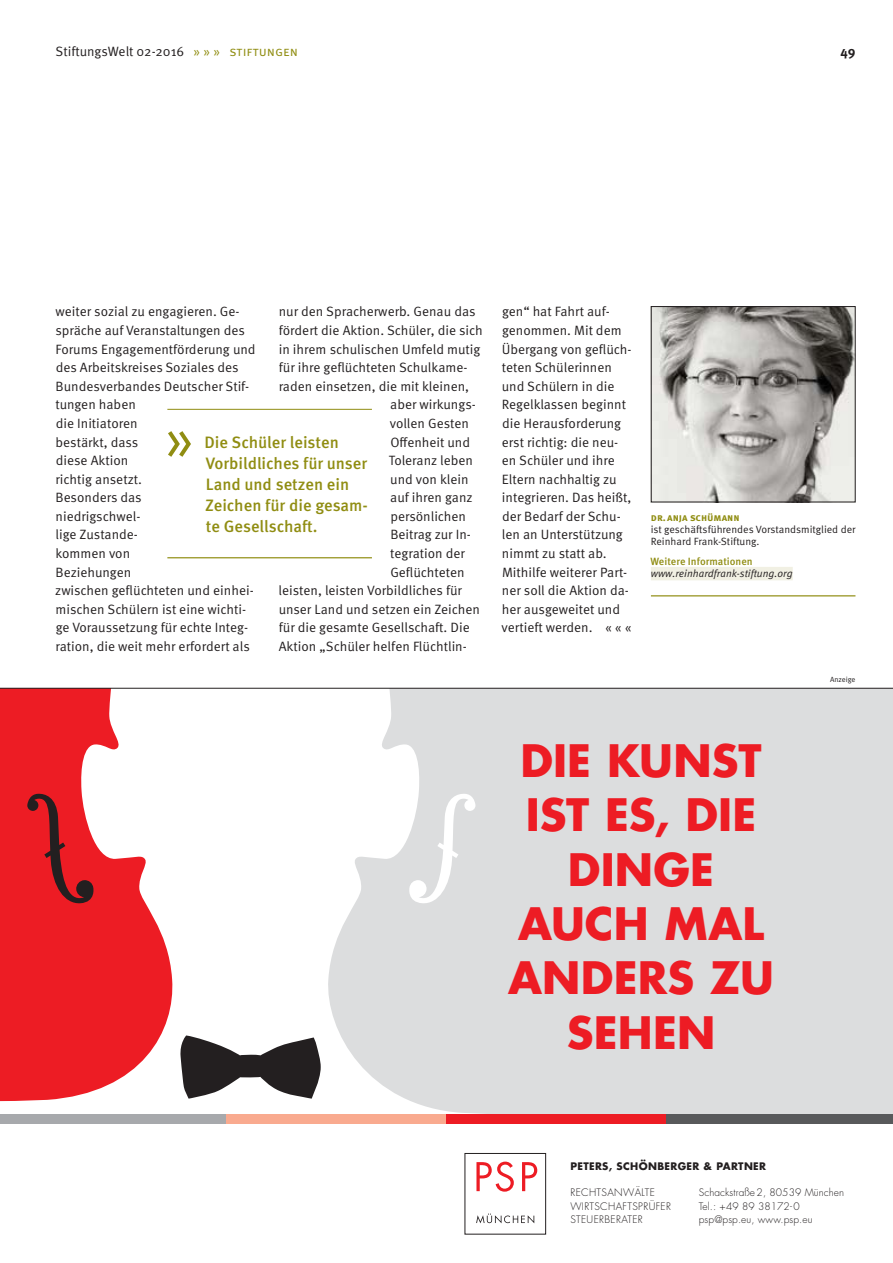
<style>
.page{position:relative;width:893px;height:1263px;background:#fff}
.page>*{position:absolute;margin:0;border:0;box-sizing:border-box;transform-origin:0 0}
.t1{font:60px "Meta Pro";color:#908d12}
.t2{font:700 43.5px/54.3px "Futura";color:#ed1c24;text-align:center}
.t3{font:500 16.5px/21px "Meta Pro";color:#908d12}
.t4{font:13.5px/18.6px "Meta Pro";color:#231f20}
.t5{font:700 13.5px "Meta Pro";color:#231f20}
.t6{font:10.5px/12px "Meta Pro";color:#231f20}
.t7{font:italic 10.5px "Meta Pro";color:#231f20}
.t8{font:500 10.5px "Meta Pro";color:#908d12}
.t9{font:700 10.5px "Meta Pro";color:#908d12}
.t10{font:300 10.2px/13.4px "Futura";letter-spacing:.01em;color:#231f20}
.t11{font:300 10.2px/13.4px "Futura";letter-spacing:.035em;color:#231f20}
.t12{font:700 10.2px "Futura";letter-spacing:.035em;color:#231f20}
.t13{font:7.5px "Meta Pro";color:#231f20}
.s1{color:#908d12}
</style>
<div class="page">
<img style="left:653px;top:308px;width:200px;height:192px">
<div style="left:651px;top:306px;width:204px;height:196px;border:1px solid #231f20"></div>
<div style="left:651px;top:567px;width:142px;height:13px;background:#f1f0e3"></div>
<hr style="left:651px;top:595px;width:204px;height:1px;background:#908d12">
<hr style="left:167px;top:409px;width:205px;height:1px;background:#908d12">
<hr style="left:167px;top:557px;width:205px;height:1px;background:#908d12">
<svg style="left:0;top:689px;width:173px;height:413px;fill:#ed1c24"></svg>
<svg style="left:27px;top:793px;width:69px;height:111px;background:#c62a30"></svg>
<svg style="left:328px;top:689px;width:565px;height:425px;background:#dfe0e0"></svg>
<svg style="left:180px;top:1035px;width:141px;height:64px"></svg>
<div style="left:0;top:1114px;width:226px;height:10px;background:#a7a9ac"></div>
<div style="left:226px;top:1114px;width:220px;height:10px;background:#f9aa8f"></div>
<div style="left:446px;top:1114px;width:220px;height:10px;background:#ed1c24"></div>
<div style="left:666px;top:1114px;width:227px;height:10px;background:#58595b"></div>
<div style="left:465px;top:1153px;width:81px;height:81px;border:1px solid #231f20"></div>
<svg style="left:476px;top:1162px;width:38px;height:30px"></svg>
<svg style="left:522px;top:1162px;width:15px;height:29px"></svg>
<svg style="left:476px;top:1214px;width:58px;height:9px"></svg>
<hr style="left:0;top:688px;width:893px;height:1px;background:#231f20">
<p class="t4" style="left:56px;top:43px;width:244px">StiftungsWelt 02-2016 <span class="s1">» » » stiftungen</span></p>
<p class="t5" style="left:840px;top:43px;width:16px">49</p>
<p class="t4" style="left:55px;top:303px;width:202px">weiter sozial zu engagieren. Ge&shy;spräche auf Veranstaltungen des<br>Forums Engagementförderung und des Arbeitskreises Soziales des<br>Bundesverbandes Deutscher Stif&shy;tungen haben<br>die Initiatoren<br>bestärkt, dass<br>diese Aktion<br>richtig ansetzt.<br>Besonders das<br>niedrigschwel-<br>lige Zustande-<br>kommen von<br>Beziehungen<br>zwischen geflüchteten und einhei&shy;mischen Schülern ist eine wichti&shy;ge Voraussetzung für echte Integ&shy;ration, die weit mehr erfordert als</p>
<p class="t4" style="left:279px;top:303px;width:198px">nur den Spracherwerb. Genau das</p>
<p class="t4" style="left:279px;top:322px;width:206px">fördert die Aktion. Schüler, die sich</p>
<p class="t4" style="left:279px;top:341px;width:203px">in ihrem schulischen Umfeld mutig</p>
<p class="t4" style="left:279px;top:359px;width:190px">für ihre geflüchteten Schulkame-</p>
<p class="t4" style="left:279px;top:378px;width:192px">raden einsetzen, die mit kleinen,</p>
<p class="t4" style="left:390px;top:396px;width:87px">aber wirkungs-</p>
<p class="t4" style="left:390px;top:415px;width:81px">vollen Gesten</p>
<p class="t4" style="left:390px;top:434px;width:81px">Offenheit und</p>
<p class="t4" style="left:389px;top:452px;width:86px">Toleranz leben</p>
<p class="t4" style="left:390px;top:471px;width:80px">und von klein</p>
<p class="t4" style="left:390px;top:489px;width:84px">auf ihren ganz</p>
<p class="t4" style="left:390px;top:508px;width:77px">persönlichen</p>
<p class="t4" style="left:390px;top:527px;width:82px">Beitrag zur In-</p>
<p class="t4" style="left:390px;top:545px;width:76px">tegration der</p>
<p class="t4" style="left:390px;top:564px;width:76px">Geflüchteten</p>
<p class="t4" style="left:279px;top:582px;width:185px">leisten, leisten Vorbildliches für</p>
<p class="t4" style="left:279px;top:601px;width:203px">unser Land und setzen ein Zeichen</p>
<p class="t4" style="left:279px;top:619px;width:193px">für die gesamte Gesellschaft. Die</p>
<p class="t4" style="left:279px;top:638px;width:190px">Aktion „Schüler helfen Flüchtlin-</p>
<h1 class="t1" style="left:165px;top:415px;width:32px">»</h1>
<p class="t3" style="left:205px;top:433px;width:165px">Die Schüler leisten<br>Vorbildliches für unser<br>Land und setzen ein<br>Zeichen für die gesam&shy;te Gesellschaft.</p>
<p class="t4" style="left:501px;top:303px;width:132px">gen“ hat Fahrt auf&shy;genommen. Mit dem<br>Übergang von geflüch&shy;teten Schülerinnen und Schülern in die<br>Regelklassen beginnt die Herausforderung erst richtig: die neu&shy;en Schüler und ihre<br>Eltern nachhaltig zu integrieren. Das heißt, der Bedarf der Schu&shy;len an Unterstützung nimmt zu statt ab.<br>Mithilfe weiterer Part&shy;ner soll die Aktion da&shy;her ausgeweitet und vertieft werden. « « «</p>
<p class="t9" style="left:651px;top:511px;width:90px">dr. anja schümann</p>
<p class="t6" style="left:651px;top:524px;width:206px">ist geschäftsführendes Vorstandsmitglied der<br>Reinhard Frank-Stiftung.</p>
<p class="t8" style="left:650px;top:558px;width:104px">Weitere Informationen</p>
<p class="t7" style="left:651px;top:570px;width:143px">www.reinhardfrank-stiftung.org</p>
<p class="t13" style="left:830px;top:676px;width:27px">Anzeige</p>
<h2 class="t2" style="left:508px;top:737px;width:267px">DIE KUNST<br>IST ES, DIE<br>DINGE<br>AUCH MAL<br>ANDERS ZU<br>SEHEN</h2>
<p class="t12" style="left:570px;top:1161px;width:197px">PETERS, SCHÖNBERGER &amp; PARTNER</p>
<p class="t11" style="left:570px;top:1187px;width:102px">RECHTSANWÄLTE<br>WIRTSCHAFTSPRÜFER<br>STEUERBERATER</p>
<p class="t10" style="left:699px;top:1187px;width:147px">Schackstraße 2, 80539 München<br>Tel.: +49 89 38172- 0 psp@psp.eu, www.psp.eu</p>
</div>
